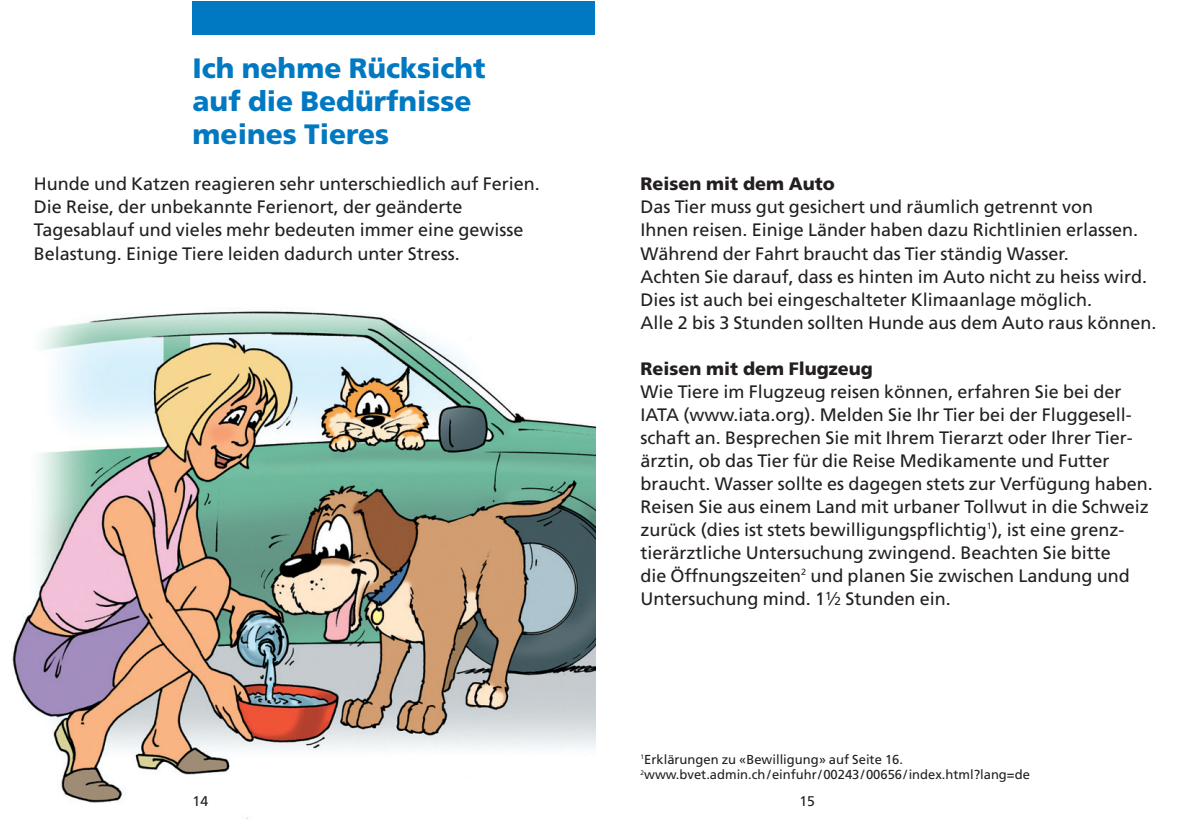
<style>
.page{position:relative;width:1191px;height:840px;background:#fff}
.page>*{position:absolute;margin:0;border:0;box-sizing:border-box;transform-origin:0 0}
.t1{font:900 28px/33px "Frutiger";color:#0079c2}
.t2{font:18px/23px "Frutiger";color:#231f20}
.t3{font:900 18px "Frutiger";color:#231f20}
.t4{font:14px "Frutiger";color:#231f20}
.t5{font:13px/15px "Frutiger";color:#231f20}
.s1{font-size:11.6px}
</style>
<div class="page">
<img style="left:12px;top:311px;width:583px;height:508px">
<div style="left:192px;top:1px;width:403px;height:34px;background:#0079c2"></div>
<h1 class="t1" style="left:192px;top:54px;width:295px">Ich nehme Rücksicht auf die Bedürfnisse meines Tieres</h1>
<p class="t2" style="left:34px;top:174px;width:507px">Hunde und Katzen reagieren sehr unterschiedlich auf Ferien.<br>Die Reise, der unbekannte Ferienort, der geänderte Tagesablauf und vieles mehr bedeuten immer eine gewisse Belastung. Einige Tiere leiden dadurch unter Stress.</p>
<p class="t3" style="left:640px;top:177px;width:196px">Reisen mit dem Auto</p>
<p class="t2" style="left:640px;top:197px;width:517px">Das Tier muss gut gesichert und räumlich getrennt von<br>Ihnen reisen. Einige Länder haben dazu Richtlinien erlassen.<br>Während der Fahrt braucht das Tier ständig Wasser.<br>Achten Sie darauf, dass es hinten im Auto nicht zu heiss wird.<br>Dies ist auch bei eingeschalteter Klimaanlage möglich.<br>Alle 2 bis 3 Stunden sollten Hunde aus dem Auto raus können.</p>
<p class="t3" style="left:640px;top:361px;width:234px">Reisen mit dem Flugzeug</p>
<p class="t2" style="left:640px;top:381px;width:514px">Wie Tiere im Flugzeug reisen können, erfahren Sie bei der IATA (www.iata.org). Melden Sie Ihr Tier bei der Fluggesell&shy;schaft an. Besprechen Sie mit Ihrem Tierarzt oder Ihrer Tier&shy;ärztin, ob das Tier für die Reise Medikamente und Futter braucht. Wasser sollte es dagegen stets zur Verfügung haben.<br>Reisen Sie aus einem Land mit urbaner Tollwut in die Schweiz zurück (dies ist stets bewilligungspflichtig<sup>1</sup>), ist eine grenz&shy;tierärztliche Untersuchung zwingend. Beachten Sie bitte<br>die Öffnungszeiten<sup>2</sup> und planen Sie zwischen Landung und Untersuchung mind. 1<sup>1</sup>⁄<span class="s1">2</span> Stunden ein.</p>
<p class="t5" style="left:640px;top:752px;width:391px"><sup>1</sup>Erklärungen zu «Bewilligung» auf Seite 16.<br><sup>2</sup>www.bvet.admin.ch/einfuhr/00243/00656/index.html?lang=de</p>
<p class="t4" style="left:192px;top:794px;width:17px">14</p>
<p class="t4" style="left:799px;top:794px;width:17px">15</p>
</div>
